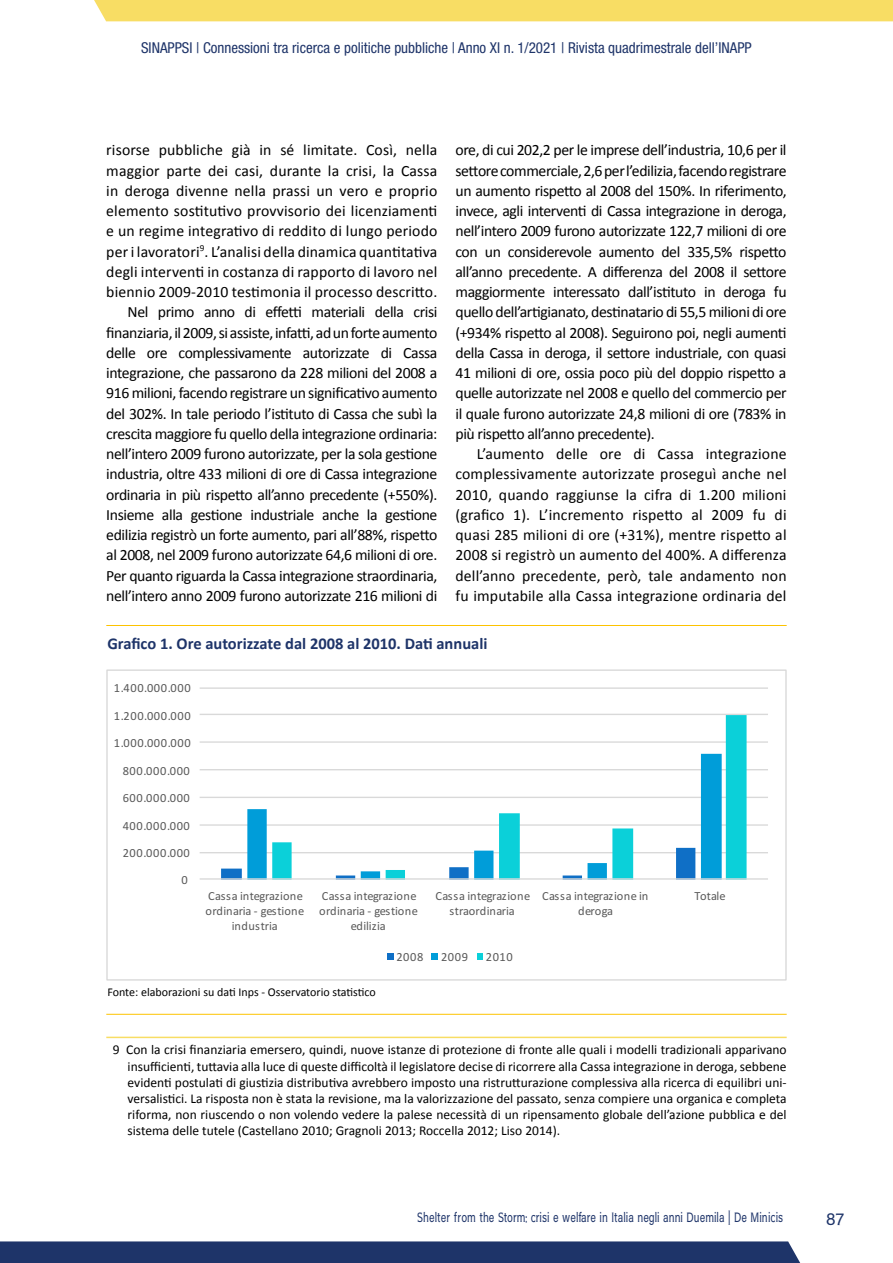
<style>
.page{position:relative;width:893px;height:1263px;background:#fff}
.page>*{position:absolute;margin:0;border:0;box-sizing:border-box;transform-origin:0 0}
.t1{font:700 16.5px "Calibri";color:#1e3469}
.t2{font:16.5px "Inapp";color:#1e3469}
.t3{font:15.75px/20.2px "Calibri";letter-spacing:-.025em;color:#000;text-align:justify}
.t4{font:condensed 15px "Helvetica Neue LT Std";color:#1e3469}
.t5{font:13.5px/16.2px "Calibri";color:#000;text-align:justify}
.t6{font:13.5px "Inapp";color:#1e3469;scale:.75 1}
.t7{font:12.45px/15.1px "Calibri";letter-spacing:-.005em;color:#595959;text-align:center}
.t8{font:12.45px "Calibri";letter-spacing:.05em;color:#595959}
.t9{font:12.45px/15.1px "Calibri";color:#595959;text-align:center}
.t10{font:12.45px "Calibri";letter-spacing:.03em;color:#595959}
.t11{font:12px "Calibri";color:#000}
</style>
<div class="page">
<div style="left:0;top:1241px;width:800px;height:22px;background:#1e3469"></div>
<div style="left:94px;top:0;width:799px;height:21px;background:#f8dd64"></div>
<hr style="left:106px;top:1037px;width:681px;height:1px;background:#f8dd64">
<hr style="left:200px;top:852px;width:568px;height:1px;background:#d9d9d9">
<hr style="left:200px;top:824px;width:568px;height:2px;background:#d9d9d9">
<hr style="left:200px;top:797px;width:568px;height:1px;background:#d9d9d9">
<hr style="left:200px;top:769px;width:568px;height:1px;background:#d9d9d9">
<hr style="left:200px;top:741px;width:568px;height:2px;background:#d9d9d9">
<hr style="left:200px;top:714px;width:568px;height:1px;background:#d9d9d9">
<hr style="left:200px;top:687px;width:568px;height:2px;background:#d9d9d9">
<svg style="left:221px;top:853px;width:26px;height:25px"></svg>
<svg style="left:247px;top:770px;width:25px;height:108px"></svg>
<svg style="left:272px;top:715px;width:475px;height:163px"></svg>
<hr style="left:200px;top:878px;width:568px;height:2px;background:#d9d9d9">
<div style="left:387px;top:953px;width:7px;height:7px;background:#0f6fc6"></div>
<div style="left:431px;top:953px;width:7px;height:7px;background:#009dd9"></div>
<svg style="left:477px;top:953px;width:5px;height:7px"></svg>
<hr style="left:106px;top:625px;width:681px;height:1px;background:#fdc300">
<hr style="left:106px;top:1014px;width:681px;height:1px;background:#fdc300">
<p class="t4" style="left:141px;top:39px;width:612px">SINAPPSI | Connessioni tra ricerca e politiche pubbliche | Anno XI n. 1/2021 | Rivista quadrimestrale dell’INAPP</p>
<p class="t3" style="left:106px;top:139px;width:333px;text-align:right">risorse pubbliche già in sé limitate. Così, nella maggior parte dei casi, durante la crisi, la Cassa in deroga divenne nella prassi un vero e proprio elemento sostitutivo provvisorio dei licenziamenti e un regime integrativo di reddito di lungo periodo per i lavoratori<sup>9</sup>. L’analisi della dinamica quantitativa degli interventi in costanza di rapporto di lavoro nel biennio 2009-2010 testimonia il processo descritto.<br>Nel primo anno di effetti materiali della crisi finanziaria, il 2009, si assiste, infatti, ad un forte aumento delle ore complessivamente autorizzate di Cassa integrazione, che passarono da 228 milioni del 2008 a 916 milioni, facendo registrare un significativo aumento del 302%. In tale periodo l’istituto di Cassa che subì la crescita maggiore fu quello della integrazione ordinaria: nell’intero 2009 furono autorizzate, per la sola gestione industria, oltre 433 milioni di ore di Cassa integrazione ordinaria in più rispetto all’anno precedente (+550%).<br>Insieme alla gestione industriale anche la gestione edilizia registrò un forte aumento, pari all’88%, rispetto al 2008, nel 2009 furono autorizzate 64,6 milioni di ore.<br>Per quanto riguarda la Cassa integrazione straordinaria, nell’intero anno 2009 furono autorizzate 216 milioni di</p>
<p class="t3" style="left:455px;top:139px;width:333px">ore, di cui 202,2 per le imprese dell’industria, 10,6 per il settore commerciale, 2,6 per l’edilizia, facendo registrare un aumento rispetto al 2008 del 150%. In riferimento, invece, agli interventi di Cassa integrazione in deroga, nell’intero 2009 furono autorizzate 122,7 milioni di ore con un considerevole aumento del 335,5% rispetto all’anno precedente. A differenza del 2008 il settore maggiormente interessato dall’istituto in deroga fu quello dell’artigianato, destinatario di 55,5 milioni di ore (+934% rispetto al 2008). Seguirono poi, negli aumenti della Cassa in deroga, il settore industriale, con quasi 41 milioni di ore, ossia poco più del doppio rispetto a quelle autorizzate nel 2008 e quello del commercio per il quale furono autorizzate 24,8 milioni di ore (783% in più rispetto all’anno precedente).</p>
<p class="t3" style="left:455px;top:443px;width:333px;text-indent:21px">L’aumento delle ore di Cassa integrazione complessivamente autorizzate proseguì anche nel 2010, quando raggiunse la cifra di 1.200 milioni (grafico 1). L’incremento rispetto al 2009 fu di quasi 285 milioni di ore (+31%), mentre rispetto al 2008 si registrò un aumento del 400%. A differenza dell’anno precedente, però, tale andamento non fu imputabile alla Cassa integrazione ordinaria del</p>
<p class="t1" style="left:107px;top:632px;width:382px">Grafico 1. Ore autorizzate dal 2008 al 2010. Dati annuali</p>
<p class="t8" style="left:114px;top:679px;width:78px">1.400.000.000</p>
<p class="t8" style="left:114px;top:707px;width:78px">1.200.000.000</p>
<p class="t8" style="left:114px;top:734px;width:78px">1.000.000.000</p>
<p class="t8" style="left:123px;top:762px;width:69px">800.000.000</p>
<p class="t8" style="left:123px;top:789px;width:69px">600.000.000</p>
<p class="t8" style="left:123px;top:817px;width:69px">400.000.000</p>
<p class="t8" style="left:123px;top:844px;width:69px">200.000.000</p>
<p class="t10" style="left:181px;top:872px;width:8px">0</p>
<p class="t9" style="left:205px;top:888px;width:100px">Cassa integrazione ordinaria - gestione industria</p>
<p class="t7" style="left:319px;top:888px;width:100px">Cassa integrazione ordinaria - gestione edilizia</p>
<p class="t7" style="left:435px;top:888px;width:96px">Cassa integrazione straordinaria</p>
<p class="t7" style="left:542px;top:888px;width:108px">Cassa integrazione in deroga</p>
<p class="t10" style="left:694px;top:887px;width:33px">Totale</p>
<p class="t10" style="left:396px;top:948px;width:29px">2008</p>
<p class="t10" style="left:441px;top:948px;width:29px">2009</p>
<p class="t10" style="left:486px;top:948px;width:29px">2010</p>
<p class="t11" style="left:107px;top:985px;width:270px">Fonte: elaborazioni su dati Inps - Osservatorio statistico</p>
<p class="t5" style="left:128px;top:1041px;width:661px;text-indent:-15px">9 Con la crisi finanziaria emersero, quindi, nuove istanze di protezione di fronte alle quali i modelli tradizionali apparivano insufficienti, tuttavia alla luce di queste difficoltà il legislatore decise di ricorrere alla Cassa integrazione in deroga, sebbene evidenti postulati di giustizia distributiva avrebbero imposto una ristrutturazione complessiva alla ricerca di equilibri uni&shy;versalistici. La risposta non è stata la revisione, ma la valorizzazione del passato, senza compiere una organica e completa riforma, non riuscendo o non volendo vedere la palese necessità di un ripensamento globale dell’azione pubblica e del sistema delle tutele (Castellano 2010; Gragnoli 2013; Roccella 2012; Liso 2014).</p>
<p class="t6" style="left:417px;top:1210px;width:489px">Shelter from the Storm: crisi e welfare in Italia negli anni Duemila | De Minicis</p>
<p class="t2" style="left:826px;top:1210px;width:20px">87</p>
</div>
